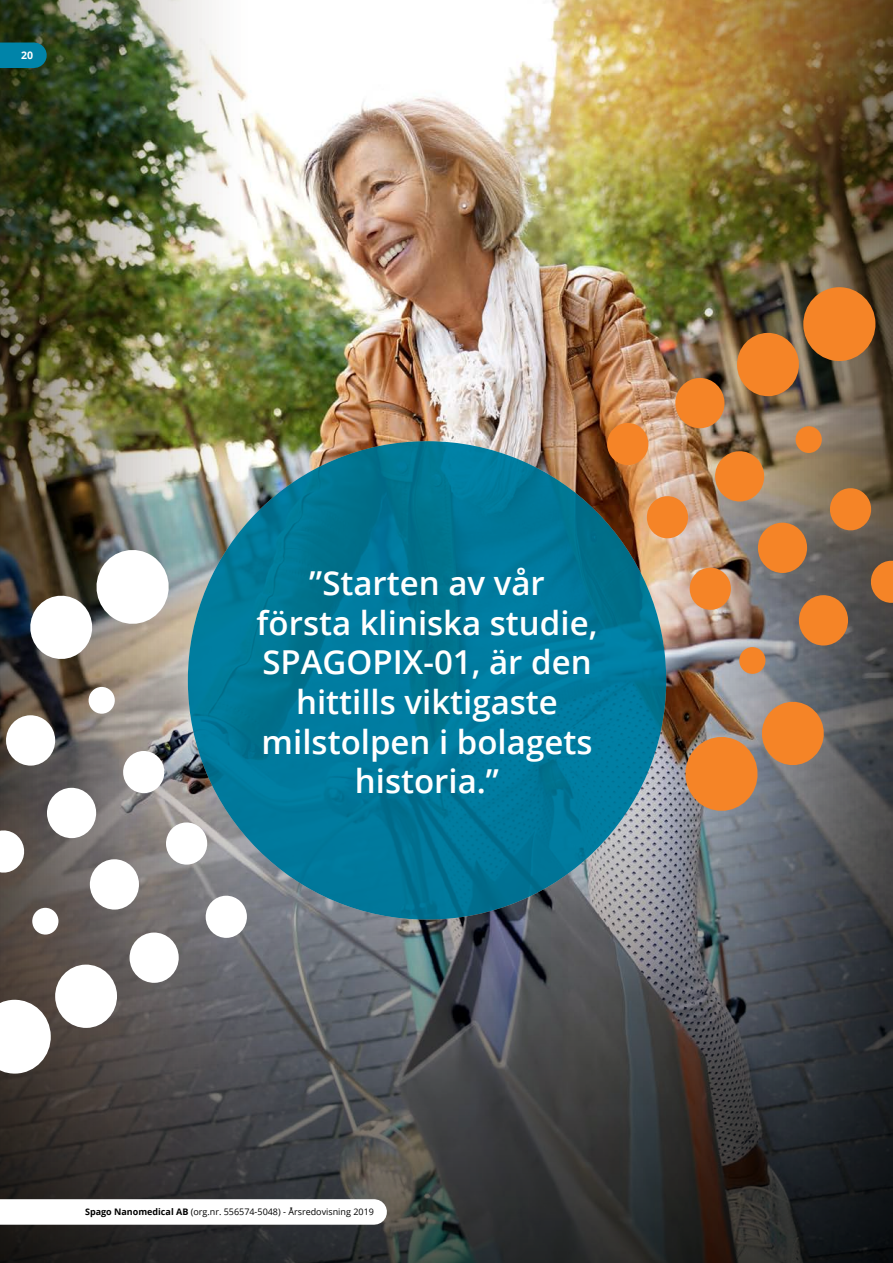
<style>
.page{position:relative;width:893px;height:1263px;background:#fff}
.page>*{position:absolute;margin:0;border:0;box-sizing:border-box;transform-origin:0 0}
.t1{font:600 33px/39.6px "Open Sans";color:#fff;text-align:center}
.t2{font:700 10.5px "Open Sans";color:#fff}
.t3{font:9px "Open Sans";color:#000}
.s1{font-weight:700}
</style>
<div class="page">
<img style="left:0;top:0;width:893px;height:513px">
<img style="left:0;top:513px;width:893px;height:750px">
<div style="left:0;top:1199px;width:374px;height:26px;background:#fff"></div>
<svg style="left:188px;top:441px;width:478px;height:479px;background:#079"></svg>
<svg style="left:0;top:999px;width:51px;height:75px"></svg>
<div style="left:55px;top:964px;width:62px;height:64px;background:#fff;border-radius:50%"></div>
<div style="left:129px;top:932px;width:50px;height:51px;background:#fff;border-radius:50%"></div>
<div style="left:205px;top:895px;width:42px;height:43px;background:#fff;border-radius:50%"></div>
<div style="left:90px;top:859px;width:49px;height:51px;background:#fff;border-radius:50%"></div>
<div style="left:166px;top:822px;width:41px;height:43px;background:#fff;border-radius:50%"></div>
<div style="left:32px;top:908px;width:27px;height:27px;background:#fff;border-radius:50%"></div>
<div style="left:88px;top:687px;width:27px;height:27px;background:#fff;border-radius:50%"></div>
<div style="left:47px;top:787px;width:50px;height:51px;background:#fff;border-radius:50%"></div>
<div style="left:123px;top:751px;width:42px;height:42px;background:#fff;border-radius:50%"></div>
<svg style="left:0;top:827px;width:27px;height:48px"></svg>
<div style="left:6px;top:715px;width:49px;height:51px;background:#fff;border-radius:50%"></div>
<svg style="left:26px;top:545px;width:148px;height:118px"></svg>
<svg style="left:803px;top:287px;width:73px;height:74px;background:#cc7327"></svg>
<div style="left:737px;top:332px;width:62px;height:65px;background:#f58427;border-radius:50%"></div>
<div style="left:675px;top:378px;width:50px;height:51px;background:#f58427;border-radius:50%"></div>
<div style="left:607px;top:423px;width:42px;height:42px;background:#f58427;border-radius:50%"></div>
<div style="left:715px;top:451px;width:50px;height:51px;background:#f58427;border-radius:50%"></div>
<div style="left:647px;top:496px;width:41px;height:43px;background:#f58427;border-radius:50%"></div>
<div style="left:795px;top:426px;width:27px;height:27px;background:#f58427;border-radius:50%"></div>
<div style="left:739px;top:647px;width:27px;height:27px;background:#f58427;border-radius:50%"></div>
<div style="left:757px;top:522px;width:50px;height:51px;background:#f58427;border-radius:50%"></div>
<div style="left:689px;top:567px;width:42px;height:43px;background:#f58427;border-radius:50%"></div>
<svg style="left:827px;top:485px;width:47px;height:48px;background:#c07737"></svg>
<div style="left:799px;top:595px;width:49px;height:51px;background:#f58427;border-radius:50%"></div>
<svg style="left:868px;top:558px;width:25px;height:48px"></svg>
<svg style="left:680px;top:697px;width:148px;height:119px;background:#ac7a53"></svg>
<div style="left:0;top:43px;width:34px;height:25px;background:#0084a9"></div>
<p class="t2" style="left:21px;top:48px;width:13px">20</p>
<p class="t1" style="left:257px;top:563px;width:342px">”Starten av vår<br>första kliniska studie,<br>SPAGOPIX-01, är den hittills viktigaste milstolpen i bolagets historia.”</p>
<p class="t3" style="left:85px;top:1206px;width:290px"><span class="s1">Spago Nanomedical AB</span> (org.nr. 556574-5048) - Årsredovisning 2019</p>
</div>
